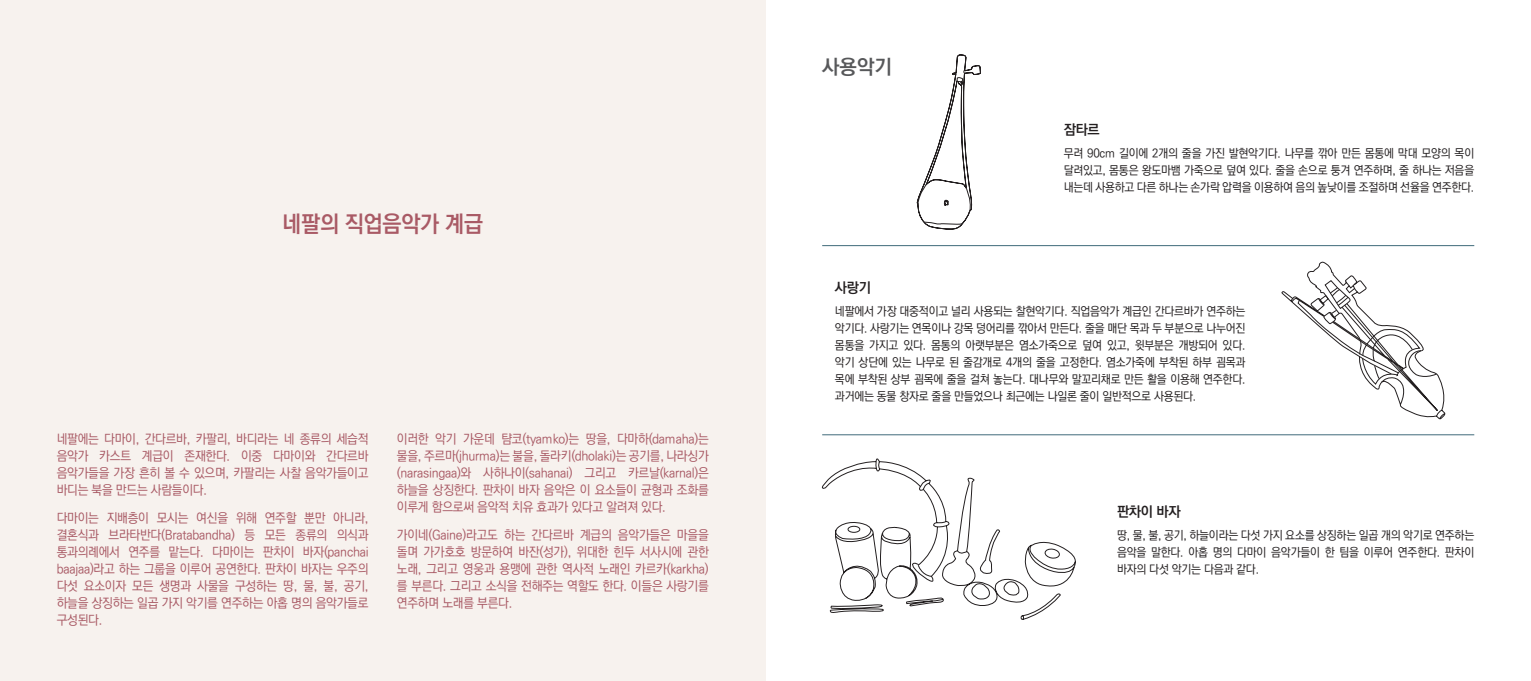
<style>
.page{position:relative;width:1531px;height:681px;background:#fff}
.page>*{position:absolute;margin:0;border:0;box-sizing:border-box;transform-origin:0 0}
.t1{font:700 23px "Ko Pub Dotum";letter-spacing:-.01em;color:#a95a65;scale:.95 1}
.t2{font:700 20px "Ko Pub Dotum";color:#57585a}
.t3{font:700 14px "Ko Pub Dotum";letter-spacing:-.02em;color:#231f20}
.t4{font:500 13px/17px "Ko Pub Dotum";letter-spacing:-.02em;color:#a95a65;text-align:justify;scale:.95 1}
.t5{font:500 12px/17px "Ko Pub Dotum";letter-spacing:-.02em;color:#231f20;text-align:justify;scale:.95 1}
</style>
<div class="page">
<hr style="left:822px;top:245px;width:652px;height:1px;background:#406b7a">
<hr style="left:822px;top:434px;width:652px;height:1px;background:#406b7a">
<svg style="left:1281px;top:261px;width:165px;height:159px"></svg>
<svg style="left:822px;top:458px;width:254px;height:162px"></svg>
<svg style="left:917px;top:54px;width:64px;height:175px"></svg>
<div style="left:0;top:0;width:765px;height:680px;background:#f7f2ee"></div>
<h1 class="t1" style="left:282px;top:212px;width:213px">네팔의 직업음악가 계급</h1>
<p class="t4" style="left:57px;top:430px;width:330px">네팔에는 다마이, 간다르바, 카팔리, 바디라는 네 종류의 세습적 음악가 카스트 계급이 존재한다. 이중 다마이와 간다르바 음악가들을 가장 흔히 볼 수 있으며, 카팔리는 사찰 음악가들이고 바디는 북을 만드는 사람들이다.</p>
<p class="t4" style="left:57px;top:510px;width:330px">다마이는 지배층이 모시는 여신을 위해 연주할 뿐만 아니라, 결혼식과 브라타반다(Bratabandha) 등 모든 종류의 의식과 통과의례에서 연주를 맡는다. 다마이는 판차이 바자(panchai baajaa)라고 하는 그룹을 이루어 공연한다. 판차이 바자는 우주의 다섯 요소이자 모든 생명과 사물을 구성하는 땅, 물, 불, 공기, 하늘을 상징하는 일곱 가지 악기를 연주하는 아홉 명의 음악가들로 구성된다.</p>
<p class="t4" style="left:397px;top:430px;width:330px">이러한 악기 가운데 턈코(tyamko)는 땅을, 다마하(damaha)는 물을, 주르마(jhurma)는 불을, 돌라키(dholaki)는 공기를, 나라싱가 (narasingaa)와 사하나이(sahanai) 그리고 카르날(karnal)은 하늘을 상징한다. 판차이 바자 음악은 이 요소들이 균형과 조화를 이루게 함으로써 음악적 치유 효과가 있다고 알려져 있다.</p>
<p class="t4" style="left:397px;top:527px;width:330px">가이네(Gaine)라고도 하는 간다르바 계급의 음악가들은 마을을 돌며 가가호호 방문하여 바잔(성가), 위대한 힌두 서사시에 관한 노래, 그리고 영웅과 용맹에 관한 역사적 노래인 카르카(karkha) 를 부른다. 그리고 소식을 전해주는 역할도 한다. 이들은 사랑기를 연주하며 노래를 부른다.</p>
<h2 class="t2" style="left:822px;top:56px;width:71px">사용악기</h2>
<p class="t3" style="left:1064px;top:123px;width:38px">잠타르</p>
<p class="t5" style="left:1064px;top:145px;width:434px">무려 90cm 길이에 2개의 줄을 가진 발현악기다. 나무를 깎아 만든 몸통에 막대 모양의 목이 달려있고, 몸통은 왕도마뱀 가죽으로 덮여 있다. 줄을 손으로 퉁겨 연주하며, 줄 하나는 저음을 내는데 사용하고 다른 하나는 손가락 압력을 이용하여 음의 높낮이를 조절하며 선율을 연주한다.</p>
<p class="t3" style="left:835px;top:281px;width:38px">사랑기</p>
<p class="t5" style="left:835px;top:303px;width:434px">네팔에서 가장 대중적이고 널리 사용되는 찰현악기다. 직업음악가 계급인 간다르바가 연주하는 악기다. 사랑기는 연목이나 강목 덩어리를 깎아서 만든다. 줄을 매단 목과 두 부분으로 나누어진 몸통을 가지고 있다. 몸통의 아랫부분은 염소가죽으로 덮여 있고, 윗부분은 개방되어 있다. 악기 상단에 있는 나무로 된 줄감개로 4개의 줄을 고정한다. 염소가죽에 부착된 하부 굄목과 목에 부착된 상부 굄목에 줄을 걸쳐 놓는다. 대나무와 말꼬리채로 만든 활을 이용해 연주한다. 과거에는 동물 창자로 줄을 만들었으나 최근에는 나일론 줄이 일반적으로 사용된다.</p>
<p class="t3" style="left:1117px;top:504px;width:65px">판차이 바자</p>
<p class="t5" style="left:1117px;top:527px;width:377px">땅, 물, 불, 공기, 하늘이라는 다섯 가지 요소를 상징하는 일곱 개의 악기로 연주하는 음악을 말한다. 아홉 명의 다마이 음악가들이 한 팀을 이루어 연주한다. 판차이 바자의 다섯 악기는 다음과 같다.</p>
</div>
